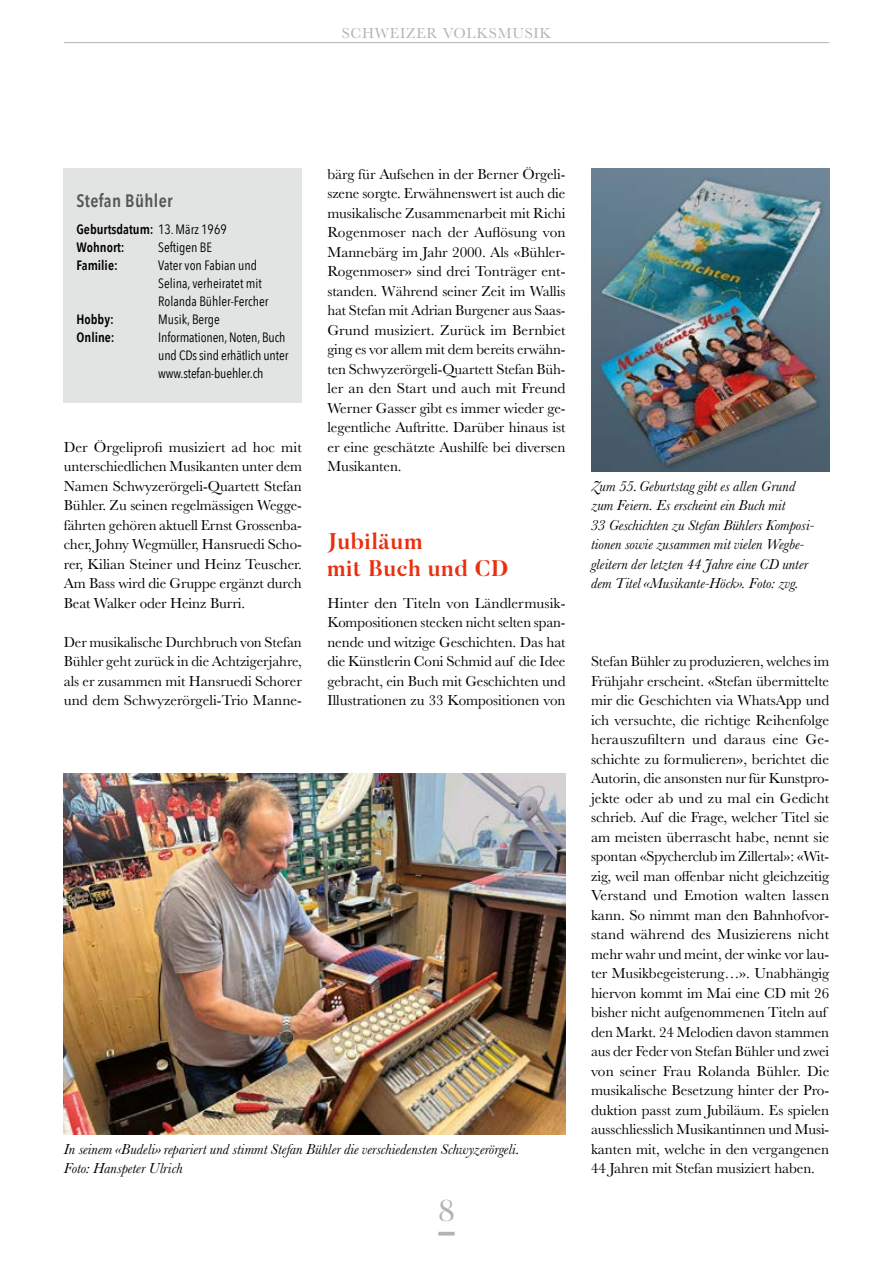
<style>
.page{position:relative;width:893px;height:1263px;background:#fff}
.page>*{position:absolute;margin:0;border:0;box-sizing:border-box;transform-origin:0 0}
.t1{font:30px "Butler";color:#b1b4b4}
.t2{font:700 22.5px/27px "Butler";letter-spacing:.025em;color:#e9300e}
.t3{font:600 18px "Avenir Next Condensed";letter-spacing:.02em;color:#555756}
.t4{font:15px/19.5px "Baskerville";letter-spacing:-.005em;color:#000;text-align:justify}
.t5{font:italic 15px/19.5px "Baskerville";letter-spacing:.005em;color:#000}
.t6{font:15px "Baskerville";letter-spacing:.05em;color:#b1b4b4}
.t7{font:13.5px/18px "Avenir Next Condensed";letter-spacing:-.005em;color:#000}
.t8{font:600 13.5px/18px "Avenir Next Condensed";color:#000}
.s1{font-weight:400}
</style>
<div class="page">
<hr style="left:438px;top:1232px;width:17px;height:3px;background:#b1b4b4">
<hr style="left:64px;top:42px;width:765px;height:1px;background:#b1b4b4">
<div style="left:64px;top:169px;width:238px;height:234px;background:#e2e3e3"></div>
<img style="left:64px;top:773px;width:502px;height:361px">
<img style="left:591px;top:169px;width:238px;height:302px">
<p class="t6" style="left:342px;top:25px;width:211px">SCHWEIZER VOLKSMUSIK</p>
<p class="t3" style="left:77px;top:189px;width:98px">Stefan Bühler</p>
<p class="t8" style="left:77px;top:220px;width:152px">Geburtsdatum: <span class="s1">13.März 1969<br></span>Wohnort:</p>
<p class="t7" style="left:158px;top:238px;width:55px">Seftigen BE</p>
<p class="t8" style="left:77px;top:256px;width:43px">Familie:</p>
<p class="t7" style="left:158px;top:256px;width:112px">Vater von Fabian und<br>Selina, verheiratet mit<br>Rolanda Bühler-Fercher</p>
<p class="t8" style="left:77px;top:310px;width:39px">Hobby:</p>
<p class="t7" style="left:158px;top:310px;width:63px">Musik, Berge</p>
<p class="t8" style="left:77px;top:328px;width:40px">Online:</p>
<p class="t7" style="left:158px;top:328px;width:132px">Informationen, Noten, Buch und CDs sind erhätlich unter www.stefan-buehler.ch</p>
<p class="t4" style="left:64px;top:437px;width:240px">Der Örgeliprofi musiziert ad hoc mit unterschiedlichen Musikanten unter dem Namen Schwyzerörgeli-Quartett Stefan Bühler. Zu seinen regelmässigen Wegge&shy;fährten gehören aktuell Ernst Grossenba&shy;cher, Johny Wegmüller, Hansruedi Scho&shy;rer, Kilian Steiner und Heinz Teuscher.<br>Am Bass wird die Gruppe ergänzt durch Beat Walker oder Heinz Burri.</p>
<p class="t4" style="left:64px;top:632px;width:240px">Der musikalische Durchbruch von Stefan Bühler geht zurück in die Achtzigerjahre, als er zusammen mit Hansruedi Schorer und dem Schwyzerörgeli-Trio Manne-</p>
<p class="t4" style="left:327px;top:164px;width:240px">bärg für Aufsehen in der Berner Örgeli&shy;szene sorgte. Erwähnenswert ist auch die musikalische Zusammenarbeit mit Richi Rogenmoser nach der Auflösung von Mannebärg im Jahr 2000. Als «Bühler-Rogenmoser» sind drei Tonträger ent&shy;standen. Während seiner Zeit im Wallis hat Stefan mit Adrian Burgener aus Saas-Grund musiziert. Zurück im Bernbiet ging es vor allem mit dem bereits erwähn&shy;ten Schwyzerörgeli-Quartett Stefan Büh&shy;ler an den Start und auch mit Freund Werner Gasser gibt es immer wieder ge&shy;legentliche Auftritte. Darüber hinaus ist er eine geschätzte Aushilfe bei diversen Musikanten.</p>
<h2 class="t2" style="left:327px;top:528px;width:182px">Jubiläum<br>mit Buch und CD</h2>
<p class="t4" style="left:327px;top:593px;width:240px">Hinter den Titeln von Ländlermusik-Kompositionen stecken nicht selten span&shy;nende und witzige Geschichten. Das hat die Künstlerin Coni Schmid auf die Idee gebracht, ein Buch mit Geschichten und Illustrationen zu 33 Kompositionen von</p>
<p class="t5" style="left:64px;top:1139px;width:457px">In seinem «Budeli» repariert und stimmt Stefan Bühler die verschiedensten Schwyzerörgeli.<br>Foto: Hanspeter Ulrich</p>
<h1 class="t1" style="left:438px;top:1192px;width:18px">8</h1>
<p class="t5" style="left:591px;top:476px;width:225px">Zum 55.Geburtstag gibt es allen Grund zum Feiern. Es erscheint ein Buch mit<br>33 Geschichten zu Stefan Bühlers Komposi&shy;tionen sowie zusammen mit vielen Wegbe&shy;gleitern der letzten 44 Jahre eine CD unter dem Titel «Musikante-Höck». Foto: zvg.</p>
<p class="t4" style="left:591px;top:652px;width:240px;text-align:left">Stefan Bühler zu produzieren, welches im Frühjahr erscheint. «Stefan übermittelte mir die Geschichten via WhatsApp und ich versuchte, die richtige Reihenfolge herauszufiltern und daraus eine Ge&shy;schichte zu formulieren», berichtet die Autorin, die ansonsten nur für Kunstpro&shy;jekte oder ab und zu mal ein Gedicht schrieb. Auf die Frage, welcher Titel sie am meisten überrascht habe, nennt sie spontan «Spycherclub im Zillertal»: «Wit&shy;zig, weil man offenbar nicht gleichzeitig Verstand und Emotion walten lassen kann. So nimmt man den Bahnhofvor&shy;stand während des Musizierens nicht mehr wahr und meint, der winke vor lau&shy;ter Musikbegeisterung…». Unabhängig hiervon kommt im Mai eine CD mit 26 bisher nicht aufgenommenen Titeln auf den Markt. 24 Melodien davon stammen aus der Feder von Stefan Bühler und zwei von seiner Frau Rolanda Bühler. Die musikalische Besetzung hinter der Pro&shy;duktion passt zum Jubiläum. Es spielen ausschliesslich Musikantinnen und Musi&shy;kanten mit, welche in den vergangenen 44 Jahren mit Stefan musiziert haben.</p>
</div>
